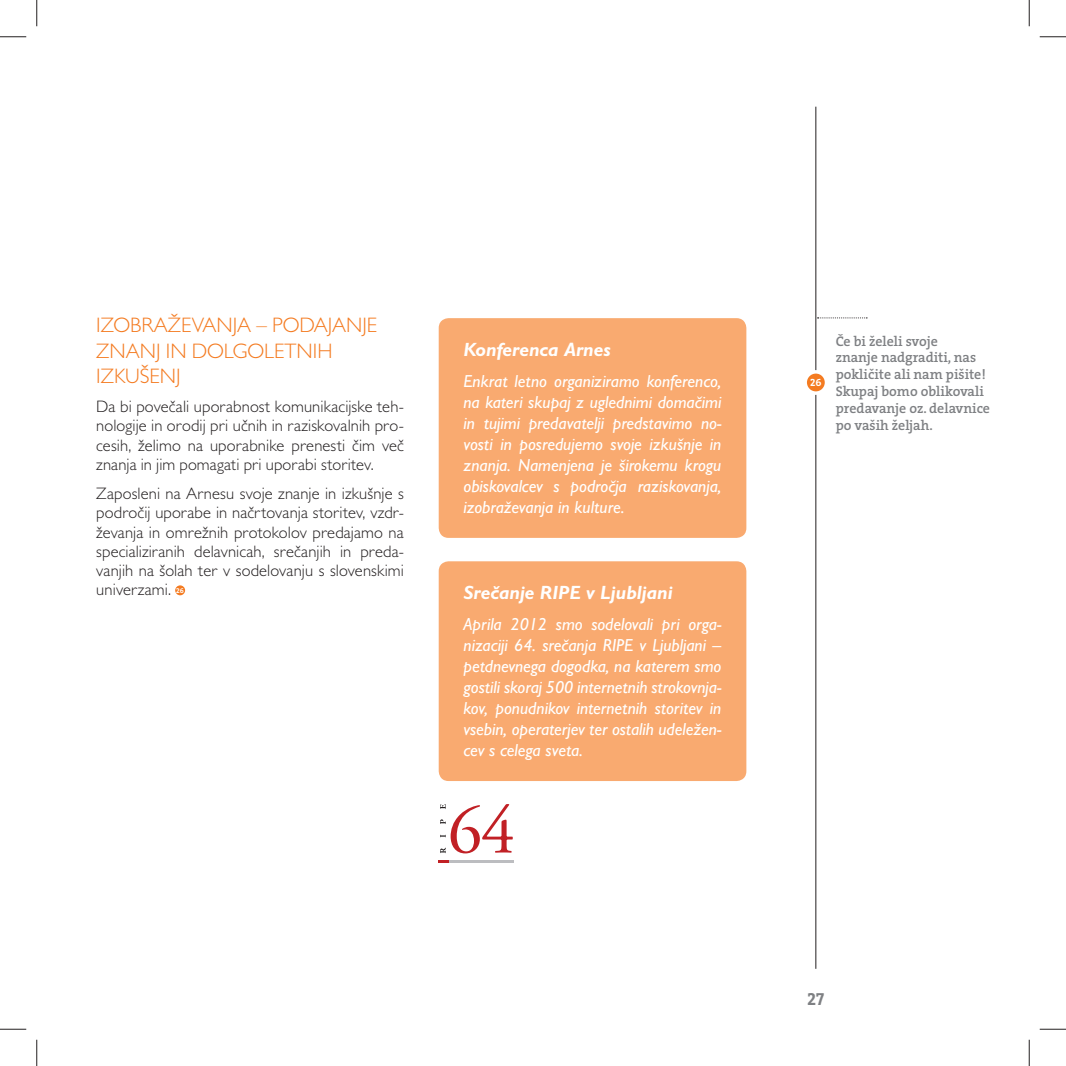
<style>
.page{position:relative;width:1066px;height:1066px;background:#fff}
.page>*{position:absolute;margin:0;border:0;box-sizing:border-box;transform-origin:0 0}
.t1{font:300 21px/25.2px "Gill Sans MT Pro";color:#f47b21}
.t2{font:italic 700 19.25px "Gill Sans MT Pro";color:#fff}
.t3{font:italic 500 17.5px/21px "Gill Sans MT Pro";color:#fff;text-align:justify}
.t4{font:700 17.5px "The Serif W7";color:#7e8083}
.t5{font:300 16.62px/19.2px "Gill Sans MT Pro";letter-spacing:.005em;color:#231f20;text-align:justify}
.t6{font:600 14px/16.8px "The Serif W6";color:#7e8083}
.t7{font:700 10.5px "The Serif W7";color:#fff}
.t8{font:700 7px "The Serif W7";color:#fff}
</style>
<div class="page">
<hr style="left:815px;top:107px;width:1px;height:861px;background:#231f20">
<div style="left:175px;top:585px;width:10px;height:10px;background:#f47b21;border-radius:50%"></div>
<div style="left:439px;top:318px;width:307px;height:220px;background:#f9aa70;border-radius:10px"></div>
<div style="left:439px;top:561px;width:307px;height:220px;background:#f9aa70;border-radius:10px"></div>
<svg style="left:817px;top:317px;width:50px;height:1px"></svg>
<div style="left:805px;top:372px;width:21px;height:21px;background:#f47b21;border-radius:50%"></div>
<div style="left:803px;top:370px;width:25px;height:25px;border:4px solid #fff;border-radius:50%"></div>
<svg style="left:439px;top:860px;width:74px;height:2px"></svg>
<svg style="left:440px;top:804px;width:73px;height:49px"></svg>
<svg style="left:0;top:36px;width:26px;height:1px"></svg>
<svg style="left:1039px;top:36px;width:27px;height:1px"></svg>
<svg style="left:0;top:1029px;width:26px;height:1px"></svg>
<svg style="left:1039px;top:1029px;width:27px;height:1px"></svg>
<svg style="left:36px;top:0;width:1px;height:26px"></svg>
<svg style="left:36px;top:1039px;width:1px;height:27px"></svg>
<svg style="left:1029px;top:0;width:1px;height:26px"></svg>
<svg style="left:1029px;top:1039px;width:1px;height:27px"></svg>
<p class="t1" style="left:96px;top:315px;width:282px">IZOBRAŽEVANJA – PODAJANJE<br>ZNANJ IN DOLGOLETNIH<br>IZKUŠENJ</p>
<p class="t5" style="left:96px;top:399px;width:309px">Da bi povečali uporabnost komunikacijske teh&shy;nologije in orodij pri učnih in raziskovalnih pro&shy;cesih, želimo na uporabnike prenesti čim več znanja in jim pomagati pri uporabi storitev.</p>
<p class="t5" style="left:96px;top:485px;width:309px">Zaposleni na Arnesu svoje znanje in izkušnje s področij uporabe in načrtovanja storitev, vzdr&shy;ževanja in omrežnih protokolov predajamo na specializiranih delavnicah, srečanjih in preda&shy;vanjih na šolah ter v sodelovanju s slovenskimi univerzami.</p>
<p class="t8" style="left:176px;top:587px;width:9px">26</p>
<p class="t2" style="left:463px;top:343px;width:148px">Konferenca Arnes</p>
<p class="t3" style="left:463px;top:372px;width:259px">Enkrat letno organiziramo konferenco, na kateri skupaj z uglednimi domačimi in tujimi predavatelji predstavimo no&shy;vosti in posredujemo svoje izkušnje in znanja. Namenjena je širokemu krogu obiskovalcev s področja raziskovanja, izobraževanja in kulture.</p>
<p class="t2" style="left:463px;top:586px;width:211px">Srečanje RIPE v Ljubljani</p>
<p class="t3" style="left:463px;top:616px;width:259px">Aprila 2012 smo sodelovali pri orga&shy;nizaciji 64. srečanja RIPE v Ljubljani – petdnevnega dogodka, na katerem smo gostili skoraj 500 internetnih strokovnja&shy;kov, ponudnikov internetnih storitev in vsebin, operaterjev ter ostalih udeležen&shy;cev s celega sveta.</p>
<p class="t7" style="left:810px;top:378px;width:13px">26</p>
<p class="t6" style="left:835px;top:334px;width:156px">Če bi želeli svoje<br>znanje nadgraditi, nas pokličite ali nam pišite!<br>Skupaj bomo oblikovali predavanje oz. delavnice po vaših željah.</p>
<p class="t4" style="left:807px;top:991px;width:19px">27</p>
</div>
